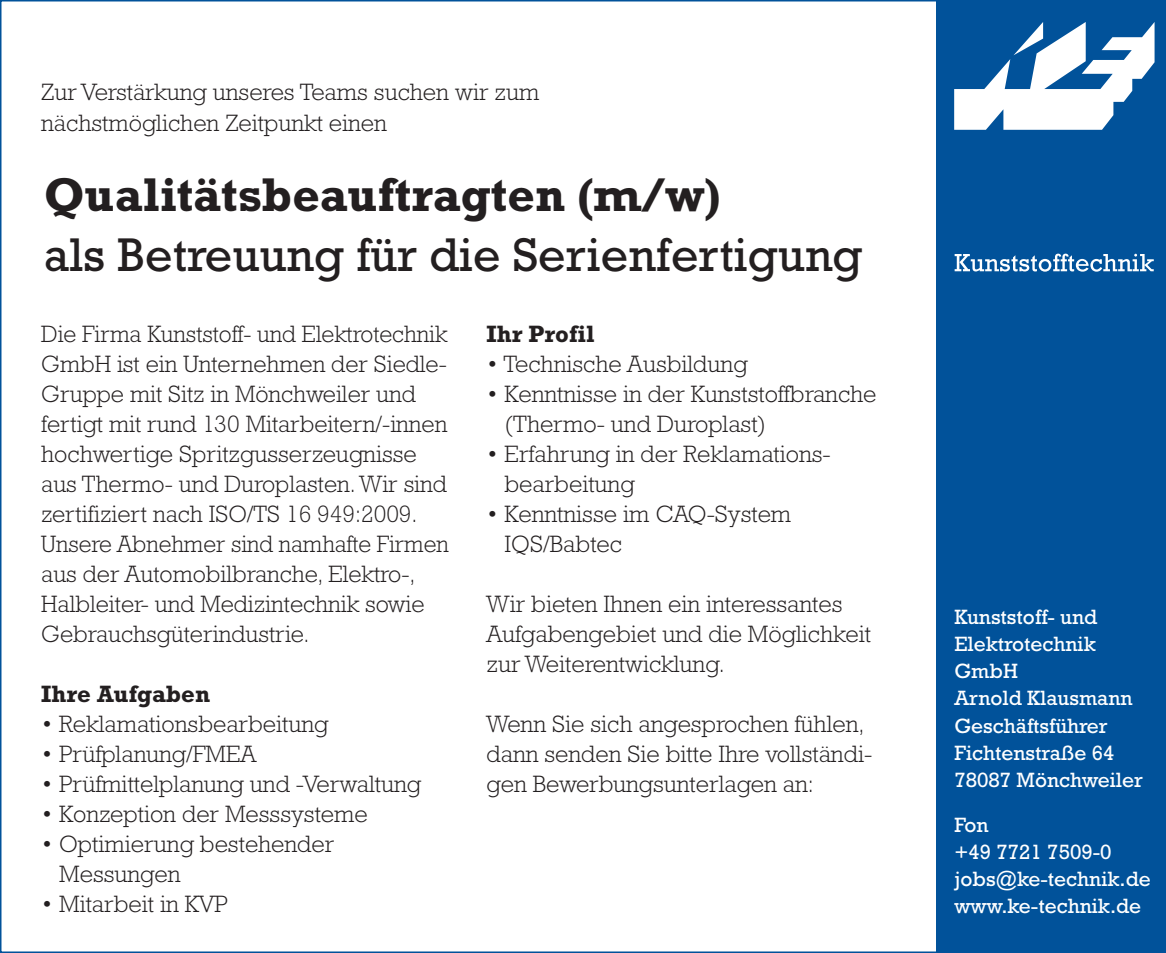
<style>
.page{position:relative;width:1166px;height:953px;background:#fff}
.page>*{position:absolute;margin:0;border:0;box-sizing:border-box;transform-origin:0 0}
.t1{font:48px "Rockwell Std";color:#231f20}
.t2{font:700 48px "Rockwell Std";color:#231f20}
.t3{font:300 24px/30px "Rockwell Std";color:#231f20}
.t4{font:700 24px "Rockwell Std";color:#231f20}
.t5{font:21px/27px "Rockwell Std";color:#fff}
</style>
<div class="page">
<div style="left:936px;top:0;width:229px;height:952px;background:#01529a"></div>
<svg style="left:954px;top:253px;width:199px;height:18px"></svg>
<svg style="left:954px;top:22px;width:200px;height:108px"></svg>
<p class="t3" style="left:41px;top:77px;width:499px">Zur Verstärkung unseres Teams suchen wir zum nächstmöglichen Zeitpunkt einen</p>
<h1 class="t2" style="left:44px;top:166px;width:678px">Qualitätsbeauftragten (m/w)</h1>
<h1 class="t1" style="left:44px;top:227px;width:820px">als Betreuung für die Serienfertigung</h1>
<p class="t3" style="left:41px;top:318px;width:409px">Die Firma Kunststoff- und Elektrotechnik GmbH ist ein Unternehmen der Siedle-Gruppe mit Sitz in Mönchweiler und fertigt mit rund 130 Mitarbeitern/-innen hochwertige Spritzgusserzeugnisse aus Thermo- und Duroplasten. Wir sind zertifiziert nach ISO/TS 16 949:2009.<br>Unsere Abnehmer sind namhafte Firmen aus der Automobilbranche, Elektro-, Halbleiter- und Medizintechnik sowie Gebrauchsgüterindustrie.</p>
<p class="t4" style="left:41px;top:679px;width:170px">Ihre Aufgaben</p>
<p class="t3" style="left:41px;top:708px;width:288px">• Reklamationsbearbeitung</p>
<p class="t3" style="left:41px;top:738px;width:216px">• Prüfplanung/FMEA</p>
<p class="t3" style="left:41px;top:768px;width:381px">• Prüfmittelplanung und -Verwaltung</p>
<p class="t3" style="left:41px;top:798px;width:328px">• Konzeption der Messsysteme</p>
<p class="t3" style="left:59px;top:828px;width:276px;text-indent:-18px">• Optimierung bestehender<br>Messungen</p>
<p class="t3" style="left:41px;top:888px;width:188px">• Mitarbeit in KVP</p>
<p class="t4" style="left:486px;top:319px;width:109px">Ihr Profil</p>
<p class="t3" style="left:486px;top:348px;width:262px">• Technische Ausbildung</p>
<p class="t3" style="left:504px;top:378px;width:373px;text-indent:-18px">• Kenntnisse in der Kunststoffbranche (Thermo- und Duroplast)</p>
<p class="t3" style="left:504px;top:438px;width:326px;text-indent:-18px">• Erfahrung in der Reklamations&shy;bearbeitung</p>
<p class="t3" style="left:504px;top:498px;width:288px;text-indent:-18px">• Kenntnisse im CAQ-System<br>IQS/Babtec</p>
<p class="t3" style="left:486px;top:588px;width:386px">Wir bieten Ihnen ein interessantes<br>Aufgabengebiet und die Möglichkeit zur Weiterentwicklung.</p>
<p class="t3" style="left:486px;top:708px;width:387px">Wenn Sie sich angesprochen fühlen, dann senden Sie bitte Ihre vollständi&shy;gen Bewerbungsunterlagen an:</p>
<p class="t5" style="left:954px;top:603px;width:190px">Kunststoff- und<br>Elektrotechnik<br>GmbH<br>Arnold Klausmann<br>Geschäftsführer<br>Fichtenstraße 64<br>78087 Mönchweiler</p>
<p class="t5" style="left:954px;top:810px;width:198px">Fon<br>+49 7721 7509-0 jobs@ke-technik.de www.ke-technik.de</p>
</div>
